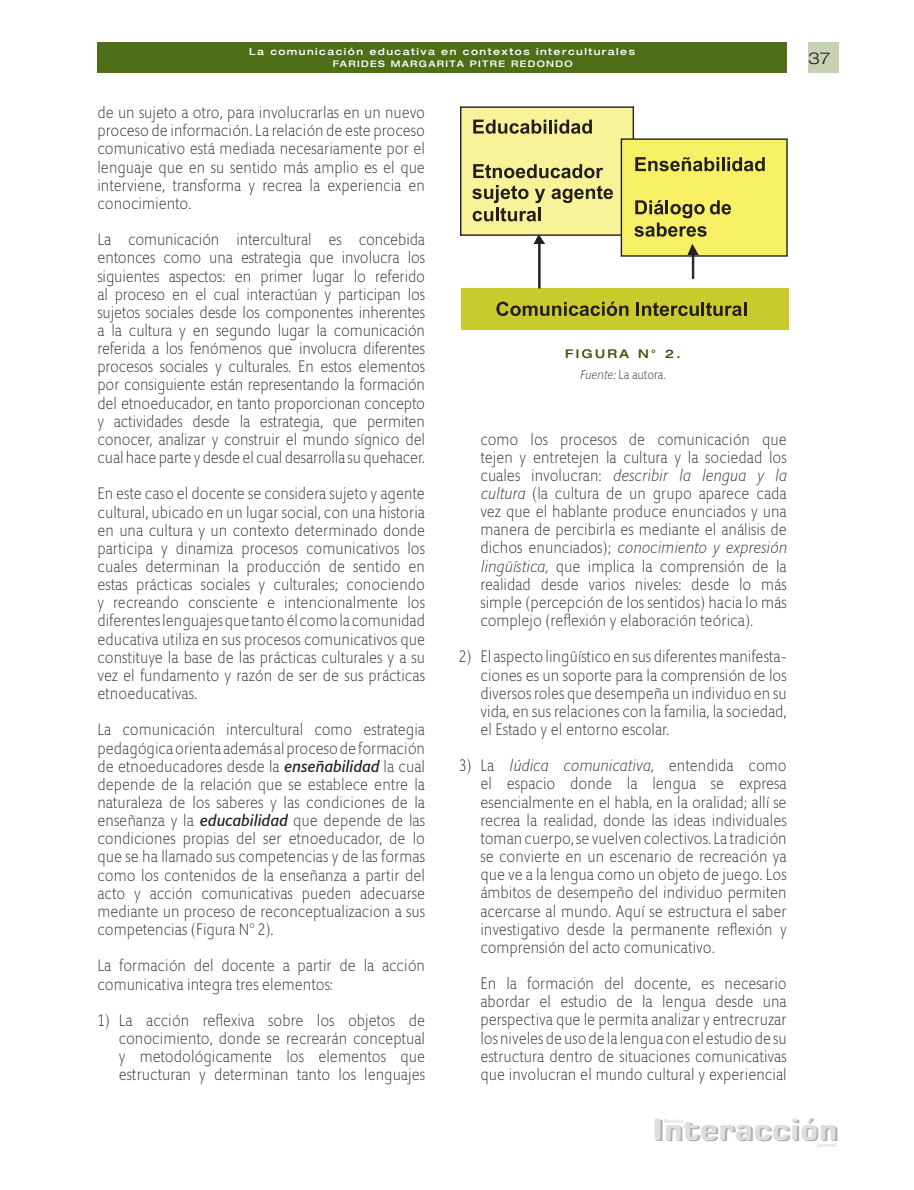
<style>
.page{position:relative;width:914px;height:1190px;background:#fff}
.page>*{position:absolute;margin:0;border:0;box-sizing:border-box;transform-origin:0 0}
.t1{font:italic 700 29.1px "Square 721";color:#adadad;scale:1.13 1}
.t2{font:300 16.5px/18.1px "Giacomo";color:#231f20;text-align:justify;scale:.9 1}
.t3{font:300 expanded 16.5px "Helvetica 43";color:#231f20;scale:1.08 1}
.t4{font:300 12.75px "Giacomo";color:#231f20;scale:.9 1}
.t5{font:500 expanded 12px "Helvetica 63";letter-spacing:.2em;color:#355204}
.t6{font:500 expanded 9.75px "Helvetica 63";letter-spacing:.15em;color:#fff}
.t7{font:500 expanded 9px "Helvetica 63";letter-spacing:.15em;color:#fff}
.t8{font:800 5.7px "Giacomo";letter-spacing:-.025em;color:#dedede}
.s1{font-weight:500;font-style:italic}
.s2{font-style:italic}
</style>
<div class="page">
<div style="left:807px;top:42px;width:31px;height:31px;background:#c7d2b3"></div>
<div style="left:97px;top:42px;width:689px;height:31px;background:#4e6e17"></div>
<div style="left:460px;top:107px;width:173px;height:128px;background:#f8f399"></div>
<div style="left:460px;top:106px;width:174px;height:130px;border:1px solid #231f20"></div>
<svg style="left:473px;top:120px;width:119px;height:14px"></svg>
<svg style="left:473px;top:164px;width:130px;height:14px"></svg>
<svg style="left:551px;top:185px;width:62px;height:18px"></svg>
<svg style="left:472px;top:185px;width:73px;height:36px"></svg>
<hr style="left:538px;top:207px;width:3px;height:14px;background:#231f20">
<div style="left:621px;top:139px;width:166px;height:117px;background:#f7f064"></div>
<div style="left:620px;top:138px;width:167px;height:119px;border:1px solid #231f20"></div>
<svg style="left:635px;top:157px;width:84px;height:14px"></svg>
<hr style="left:721px;top:157px;width:3px;height:14px;background:#231f20">
<svg style="left:727px;top:157px;width:37px;height:14px"></svg>
<svg style="left:634px;top:200px;width:97px;height:37px"></svg>
<div style="left:460px;top:288px;width:328px;height:42px;background:#c9cb2d"></div>
<svg style="left:496px;top:302px;width:132px;height:14px"></svg>
<hr style="left:636px;top:302px;width:3px;height:14px;background:#231f20">
<svg style="left:642px;top:302px;width:56px;height:14px"></svg>
<hr style="left:701px;top:302px;width:3px;height:14px;background:#231f20">
<svg style="left:705px;top:302px;width:36px;height:14px"></svg>
<hr style="left:743px;top:302px;width:3px;height:14px;background:#231f20">
<svg style="left:534px;top:234px;width:11px;height:54px"></svg>
<svg style="left:687px;top:244px;width:11px;height:35px"></svg>
<p class="t6" style="left:249px;top:46px;width:387px">La comunicación educativa en contextos interculturales</p>
<p class="t7" style="left:332px;top:58px;width:241px">Farides Margarita Pitre redOndO</p>
<p class="t2" style="left:97px;top:104px;width:365px">de un sujeto a otro, para involucrarlas en un nuevo proceso de información. La relación de este proceso comunicativo está mediada necesariamente por el lenguaje que en su sentido más amplio es el que interviene, transforma y recrea la experiencia en conocimiento.</p>
<p class="t2" style="left:97px;top:231px;width:365px">La comunicación intercultural es concebida entonces como una estrategia que involucra los siguientes aspectos: en primer lugar lo referido al proceso en el cual interactúan y participan los sujetos sociales desde los componentes inherentes a la cultura y en segundo lugar la comunicación referida a los fenómenos que involucra diferentes procesos sociales y culturales. En estos elementos por consiguiente están representando la formación del etnoeducador, en tanto proporcionan concepto y actividades desde la estrategia, que permiten conocer, analizar y construir el mundo sígnico del cual hace parte y desde el cual desarrolla su quehacer.</p>
<p class="t2" style="left:97px;top:485px;width:365px">En este caso el docente se considera sujeto y agente cultural, ubicado en un lugar social, con una historia en una cultura y un contexto determinado donde participa y dinamiza procesos comunicativos los cuales determinan la producción de sentido en estas prácticas sociales y culturales; conociendo y recreando consciente e intencionalmente los diferentes lenguajes que tanto él como la comunidad educativa utiliza en sus procesos comunicativos que constituye la base de las prácticas culturales y a su vez el fundamento y razón de ser de sus prácticas etnoeducativas.</p>
<p class="t2" style="left:97px;top:721px;width:365px">La comunicación intercultural como estrategia pedagógica orienta además al proceso de formación de etnoeducadores desde la <span class="s1">enseñabilidad</span> la cual depende de la relación que se establece entre la naturaleza de los saberes y las condiciones de la enseñanza y la <span class="s1">educabilidad</span> que depende de las condiciones propias del ser etnoeducador, de lo que se ha llamado sus competencias y de las formas como los contenidos de la enseñanza a partir del acto y acción comunicativas pueden adecuarse mediante un proceso de reconceptualizacion a sus competencias (Figura N° 2).</p>
<p class="t2" style="left:97px;top:957px;width:365px">La formación del docente a partir de la acción comunicativa integra tres elementos:</p>
<p class="t2" style="left:119px;top:1011px;width:342px;text-indent:-21px">1) La acción reflexiva sobre los objetos de conocimiento, donde se recrearán conceptual y metodológicamente los elementos que estructuran y determinan tanto los lenguajes</p>
<p class="t5" style="left:565px;top:346px;width:117px">FigUra n° 2.</p>
<p class="t4" style="left:579px;top:368px;width:97px"><span class="s2">Fuente:</span> La autora.</p>
<p class="t2" style="left:480px;top:430px;width:342px">como los procesos de comunicación que tejen y entretejen la cultura y la sociedad los cuales involucran: <span class="s2">describir la lengua y la cultura</span> (la cultura de un grupo aparece cada vez que el hablante produce enunciados y una manera de percibirla es mediante el análisis de dichos enunciados); <span class="s2">conocimiento y expresión lingüística,</span> que implica la comprensión de la realidad desde varios niveles: desde lo más simple (percepción de los sentidos) hacia lo más complejo (reflexión y elaboración teórica).</p>
<p class="t2" style="left:480px;top:648px;width:342px;text-indent:-21px">2) El aspecto lingüístico en sus diferentes manifesta&shy;ciones es un soporte para la comprensión de los diversos roles que desempeña un individuo en su vida, en sus relaciones con la familia, la sociedad, el Estado y el entorno escolar.</p>
<p class="t2" style="left:480px;top:757px;width:342px;text-indent:-21px">3) La <span class="s2">lúdica comunicativa</span>, entendida como el espacio donde la lengua se expresa esencialmente en el habla, en la oralidad; allí se recrea la realidad, donde las ideas individuales toman cuerpo, se vuelven colectivos. La tradición se convierte en un escenario de recreación ya que ve a la lengua como un objeto de juego. Los ámbitos de desempeño del individuo permiten acercarse al mundo. Aquí se estructura el saber investigativo desde la permanente reflexión y comprensión del acto comunicativo.</p>
<p class="t2" style="left:480px;top:975px;width:342px">En la formación del docente, es necesario abordar el estudio de la lengua desde una perspectiva que le permita analizar y entrecruzar los niveles de uso de la lengua con el estudio de su estructura dentro de situaciones comunicativas que involucran el mundo cultural y experiencial</p>
<p class="t3" style="left:807px;top:48px;width:22px">37</p>
<p class="t8" style="left:664px;top:1117px;width:21px">Revista</p>
<h1 class="t1" style="left:653px;top:1113px;width:170px">Interacción</h1>
<p class="t8" style="left:817px;top:1141px;width:21px">Journal</p>
</div>
